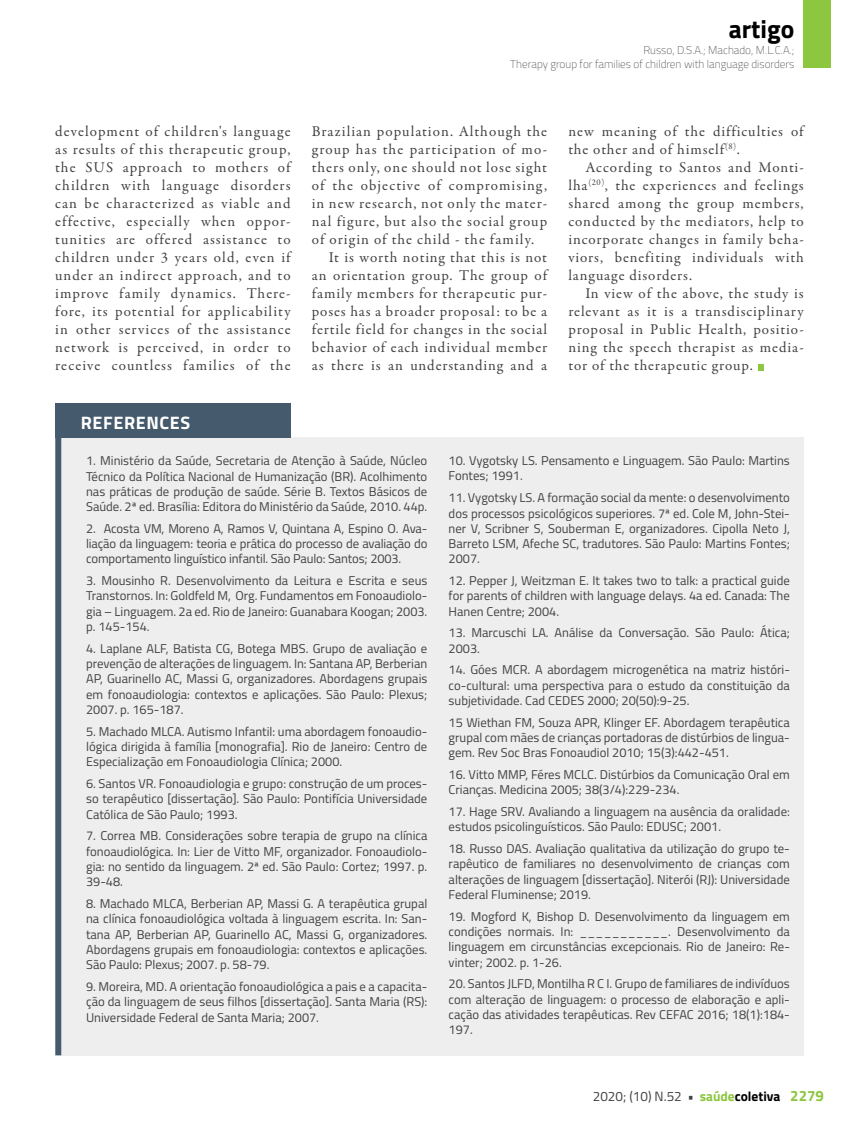
<style>
.page{position:relative;width:859px;height:1132px;background:#fff}
.page>*{position:absolute;margin:0;border:0;box-sizing:border-box;transform-origin:0 0}
.t1{font:700 25.5px "Titillium";color:#000}
.t2{font:700 18px "Titillium";letter-spacing:.035em;color:#fff}
.t3{font:15px/18px "Garamond Premr Pro";letter-spacing:.06em;color:#414042;text-align:justify}
.t4{font:13.5px "Titillium";color:#414042}
.t5{font:12.75px/15.3px "Titillium";color:#414042;text-align:justify}
.t6{font:100 11.25px/13.5px "Titillium";color:#414042;text-align:right}
.s1{font-weight:700}
.s2{font-weight:700;color:#8dc63f}
.s3{font-weight:700;color:#000}
.s4{font-weight:700;font-size:15px;color:#8dc63f}
</style>
<div class="page">
<div style="left:804px;top:0;width:27px;height:68px;background:#8dc63f"></div>
<svg style="left:758px;top:364px;width:6px;height:6px"></svg>
<div style="left:61px;top:436px;width:743px;height:618px;background:#eeeeef"></div>
<div style="left:55px;top:403px;width:236px;height:35px;background:#455a6c"></div>
<div style="left:55px;top:419px;width:6px;height:635px;background:#455a6c"></div>
<h1 class="t1" style="left:729px;top:10px;width:67px">artigo</h1>
<p class="t6" style="left:510px;top:43px;width:286px">Russo, D.S.A.; Machado, M.L.C.A.;<br>Therapy group for families of children with language disorders</p>
<p class="t3" style="left:55px;top:122px;width:237px">development of children's language as results of this therapeutic group, the SUS approach to mothers of children with language disorders can be characterized as viable and effective, especially when oppor&shy;tunities are offered assistance to children under 3 years old, even if under an indirect approach, and to improve family dynamics. There&shy;fore, its potential for applicability in other services of the assistance network is perceived, in order to receive countless families of the</p>
<p class="t3" style="left:312px;top:122px;width:237px">Brazilian population. Although the</p>
<p class="t3" style="left:312px;top:140px;width:237px">group has the participation of mo-</p>
<p class="t3" style="left:312px;top:158px;width:237px">thers only, one should not lose sight</p>
<p class="t3" style="left:312px;top:176px;width:237px">of the objective of compromising,</p>
<p class="t3" style="left:312px;top:194px;width:237px">in new research, not only the mater-</p>
<p class="t3" style="left:312px;top:212px;width:237px">nal figure, but also the social group</p>
<p class="t3" style="left:312px;top:230px;width:224px">of origin of the child - the family.</p>
<p class="t3" style="left:329px;top:248px;width:220px">It is worth noting that this is not</p>
<p class="t3" style="left:312px;top:266px;width:237px">an orientation group. The group of</p>
<p class="t3" style="left:312px;top:284px;width:237px">family members for therapeutic pur-</p>
<p class="t3" style="left:312px;top:302px;width:237px">poses has a broader proposal: to be a</p>
<p class="t3" style="left:312px;top:320px;width:237px">fertile field for changes in the social</p>
<p class="t3" style="left:312px;top:338px;width:237px">behavior of each individual member</p>
<p class="t3" style="left:312px;top:356px;width:237px">as there is an understanding and a</p>
<p class="t3" style="left:568px;top:122px;width:237px">new meaning of the difficulties of the other and of himself<sup>(8)</sup>.</p>
<p class="t3" style="left:568px;top:158px;width:237px;text-indent:17px">According to Santos and Monti&shy;lha<sup>(20)</sup>, the experiences and feelings shared among the group members, conducted by the mediators, help to incorporate changes in family beha&shy;viors, benefiting individuals with language disorders.</p>
<p class="t3" style="left:568px;top:284px;width:237px;text-indent:17px">In view of the above, the study is relevant as it is a transdisciplinary proposal in Public Health, positio&shy;ning the speech therapist as media&shy;tor of the therapeutic group.</p>
<h2 class="t2" style="left:81px;top:408px;width:111px">REFERENCES</h2>
<p class="t5" style="left:86px;top:452px;width:343px">1. Ministério da Saúde, Secretaria de Atenção à Saúde, Núcleo Técnico da Política Nacional de Humanização (BR). Acolhimento nas práticas de produção de saúde. Série B. Textos Básicos de Saúde. 2ª ed. Brasília: Editora do Ministério da Saúde, 2010. 44p.</p>
<p class="t5" style="left:86px;top:520px;width:343px">2. Acosta VM, Moreno A, Ramos V, Quintana A, Espino O. Ava&shy;liação da linguagem: teoria e prática do processo de avaliação do comportamento linguístico infantil. São Paulo: Santos; 2003.</p>
<p class="t5" style="left:86px;top:572px;width:343px">3. Mousinho R. Desenvolvimento da Leitura e Escrita e seus Transtornos. In: Goldfeld M, Org. Fundamentos em Fonoaudiolo&shy;gia – Linguagem. 2a ed. Rio de Janeiro: Guanabara Koogan; 2003. p. 145-154.</p>
<p class="t5" style="left:86px;top:640px;width:343px">4. Laplane ALF, Batista CG, Botega MBS. Grupo de avaliação e prevenção de alterações de linguagem. In: Santana AP, Berberian AP, Guarinello AC, Massi G, organizadores. Abordagens grupais em fonoaudiologia: contextos e aplicações. São Paulo: Plexus; 2007. p. 165-187.</p>
<p class="t5" style="left:86px;top:722px;width:343px">5. Machado MLCA. Autismo Infantil: uma abordagem fonoaudio&shy;lógica dirigida à família [monografia]. Rio de Janeiro: Centro de Especialização em Fonoaudiologia Clínica; 2000.</p>
<p class="t5" style="left:86px;top:775px;width:343px">6. Santos VR. Fonoaudiologia e grupo: construção de um proces&shy;so terapêutico [dissertação]. São Paulo: Pontifícia Universidade Católica de São Paulo; 1993.</p>
<p class="t5" style="left:86px;top:827px;width:343px">7. Correa MB. Considerações sobre terapia de grupo na clínica fonoaudiológica. In: Lier de Vitto MF, organizador. Fonoaudiolo&shy;gia: no sentido da linguagem. 2ª ed. São Paulo: Cortez; 1997. p.<br>39-48.</p>
<p class="t5" style="left:86px;top:895px;width:343px">8. Machado MLCA, Berberian AP, Massi G. A terapêutica grupal na clínica fonoaudiológica voltada à linguagem escrita. In: San&shy;tana AP, Berberian AP, Guarinello AC, Massi G, organizadores.<br>Abordagens grupais em fonoaudiologia: contextos e aplicações.<br>São Paulo: Plexus; 2007. p. 58-79.</p>
<p class="t5" style="left:86px;top:977px;width:343px">9. Moreira, MD. A orientação fonoaudiológica a pais e a capacita&shy;ção da linguagem de seus filhos [dissertação]. Santa Maria (RS):<br>Universidade Federal de Santa Maria; 2007.</p>
<p class="t5" style="left:449px;top:452px;width:343px">10. Vygotsky LS. Pensamento e Linguagem. São Paulo: Martins<br>Fontes; 1991.</p>
<p class="t5" style="left:449px;top:489px;width:343px">11. Vygotsky LS. A formação social da mente: o desenvolvimento dos processos psicológicos superiores. 7ª ed. Cole M, John-Stei&shy;ner V, Scribner S, Souberman E, organizadores. Cipolla Neto J, Barreto LSM, Afeche SC, tradutores. São Paulo: Martins Fontes; 2007.</p>
<p class="t5" style="left:449px;top:572px;width:343px">12. Pepper J, Weitzman E. It takes two to talk: a practical guide for parents of children with language delays. 4a ed. Canada: The Hanen Centre; 2004.</p>
<p class="t5" style="left:449px;top:624px;width:343px">13. Marcuschi LA. Análise da Conversação. São Paulo: Ática;<br>2003.</p>
<p class="t5" style="left:449px;top:661px;width:343px">14. Góes MCR. A abordagem microgenética na matriz históri&shy;co-cultural: uma perspectiva para o estudo da constituição da subjetividade. Cad CEDES 2000; 20(50):9-25.</p>
<p class="t5" style="left:449px;top:713px;width:343px">15 Wiethan FM, Souza APR, Klinger EF. Abordagem terapêutica grupal com mães de crianças portadoras de distúrbios de lingua&shy;gem. Rev Soc Bras Fonoaudiol 2010; 15(3):442-451.</p>
<p class="t5" style="left:449px;top:766px;width:343px">16. Vitto MMP, Féres MCLC. Distúrbios da Comunicação Oral em<br>Crianças. Medicina 2005; 38(3/4):229-234.</p>
<p class="t5" style="left:449px;top:803px;width:343px">17. Hage SRV. Avaliando a linguagem na ausência da oralidade: estudos psicolinguísticos. São Paulo: EDUSC; 2001.</p>
<p class="t5" style="left:449px;top:840px;width:343px">18. Russo DAS. Avaliação qualitativa da utilização do grupo te&shy;rapêutico de familiares no desenvolvimento de crianças com alterações de linguagem [dissertação]. Niterói (RJ): Universidade Federal Fluminense; 2019.</p>
<p class="t5" style="left:449px;top:907px;width:343px">19. Mogford K, Bishop D. Desenvolvimento da linguagem em condições normais. In: ___________. Desenvolvimento da linguagem em circunstâncias excepcionais. Rio de Janeiro: Re&shy;vinter; 2002. p. 1-26.</p>
<p class="t5" style="left:449px;top:975px;width:343px">20. Santos JLFD, Montilha R C I. Grupo de familiares de indivíduos com alteração de linguagem: o processo de elaboração e apli&shy;cação das atividades terapêuticas. Rev CEFAC 2016; 18(1):184- 197.</p>
<p class="t4" style="left:593px;top:1086px;width:233px">2020; (10) N.52 <span class="s1">•</span> <span class="s2">saúde</span><span class="s3">coletiva</span> <span class="s4">2279</span></p>
</div>
